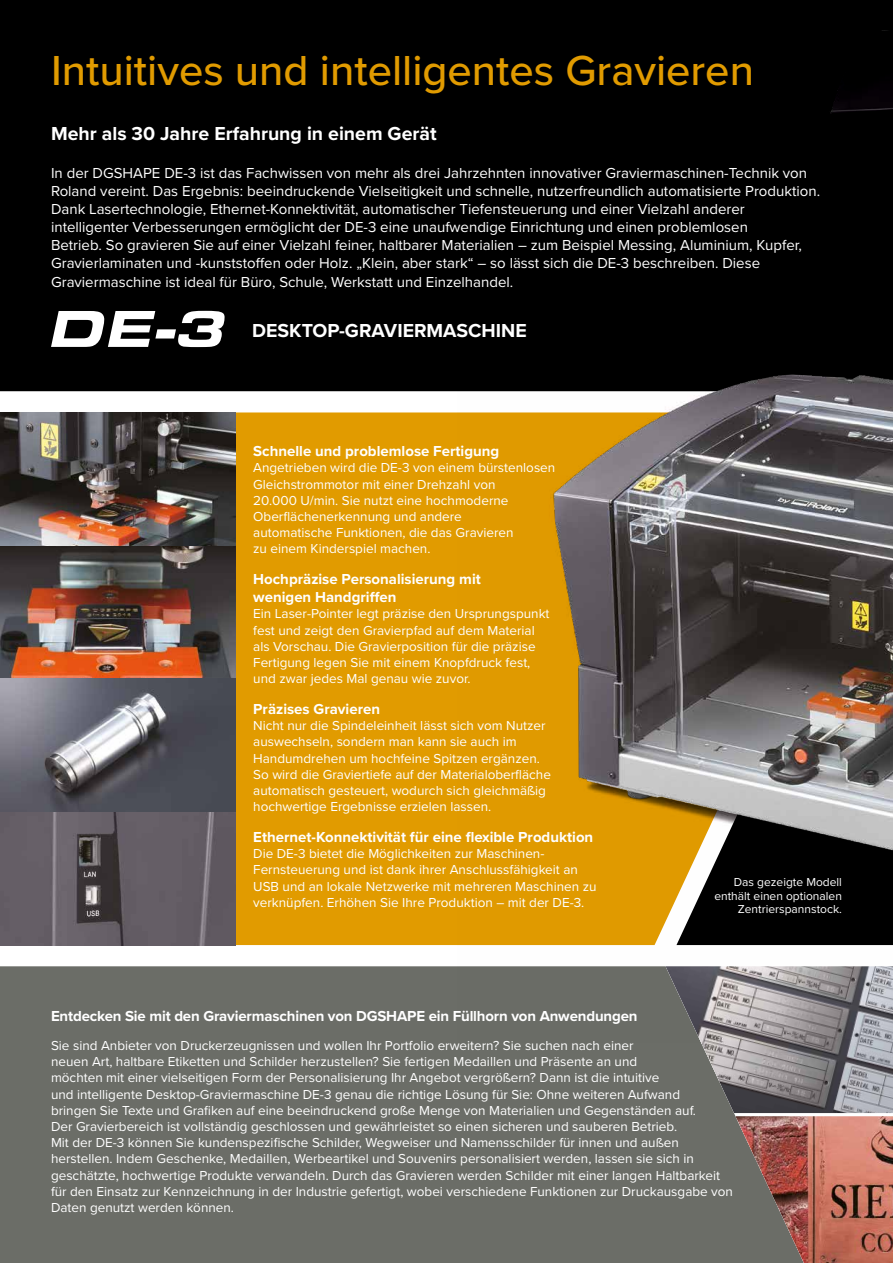
<style>
.page{position:relative;width:893px;height:1263px;background:#fff}
.page>*{position:absolute;margin:0;border:0;box-sizing:border-box;transform-origin:0 0}
.t1{font:500 43.5px "Proxima Nova";color:#e19b00}
.t2{font:700 19.5px "Proxima Nova";color:#fff}
.t3{font:15px/18px "Proxima Nova";color:#fff}
.t4{font:700 15px/18px "Proxima Nova";color:#fff}
.t5{font:13.5px/16.2px "Proxima Nova";color:#fff}
.t6{font:12px/13.5px "Proxima Nova";color:#fff;text-align:right}
</style>
<div class="page">
<div style="left:0;top:966px;width:666px;height:297px;background:#6b6d67"></div>
<div style="left:235px;top:412px;width:223px;height:533px;background:#e19b00"></div>
<svg style="left:666px;top:1042px;width:227px;height:221px;background:#7a7a79"></svg>
<img style="left:735px;top:1116px;width:158px;height:147px">
<div style="left:0;top:0;width:660px;height:391px;background:#000"></div>
<div style="left:660px;top:0;width:233px;height:326px;background:#000"></div>
<svg style="left:51px;top:311px;width:174px;height:36px"></svg>
<img style="left:0;top:812px;width:235px;height:133px">
<img style="left:0;top:546px;width:235px;height:133px">
<svg style="left:0;top:679px;width:235px;height:133px;background:#686871"></svg>
<img style="left:0;top:412px;width:235px;height:134px">
<img style="left:458px;top:326px;width:435px;height:716px">
<h1 class="t1" style="left:51px;top:38px;width:704px">Intuitives und intelligentes Gravieren</h1>
<h2 class="t2" style="left:51px;top:119px;width:387px">Mehr als 30 Jahre Erfahrung in einem Gerät</h2>
<p class="t3" style="left:51px;top:163px;width:771px">In der DGSHAPE DE-3 ist das Fachwissen von mehr als drei Jahrzehnten innovativer Graviermaschinen-Technik von Roland vereint. Das Ergebnis: beeindruckende Vielseitigkeit und schnelle, nutzerfreundlich automatisierte Produktion.<br>Dank Lasertechnologie, Ethernet-Konnektivität, automatischer Tiefensteuerung und einer Vielzahl anderer intelligenter Verbesserungen ermöglicht der DE-3 eine unaufwendige Einrichtung und einen problemlosen<br>Betrieb. So gravieren Sie auf einer Vielzahl feiner, haltbarer Materialien – zum Beispiel Messing, Aluminium, Kupfer, Gravierlaminaten und -kunststoffen oder Holz. „Klein, aber stark“ – so lässt sich die DE-3 beschreiben. Diese</p>
<p class="t3" style="left:51px;top:273px;width:464px">Graviermaschine ist ideal für Büro, Schule, Werkstatt und Einzelhandel.</p>
<h2 class="t2" style="left:252px;top:316px;width:276px">DESKTOP-GRAVIERMASCHINE</h2>
<p class="t4" style="left:253px;top:442px;width:248px">Schnelle und problemlose Fertigung</p>
<p class="t5" style="left:253px;top:459px;width:304px">Angetrieben wird die DE-3 von einem bürstenlosen Gleichstrommotor mit einer Drehzahl von<br>20.000 U/min. Sie nutzt eine hochmoderne Oberflächenerkennung und andere<br>automatische Funktionen, die das Gravieren<br>zu einem Kinderspiel machen.</p>
<p class="t4" style="left:253px;top:570px;width:229px">Hochpräzise Personalisierung mit wenigen Handgriffen</p>
<p class="t5" style="left:253px;top:605px;width:298px">Ein Laser-Pointer legt präzise den Ursprungspunkt fest und zeigt den Gravierpfad auf dem Material als Vorschau. Die Gravierposition für die präzise Fertigung legen Sie mit einem Knopfdruck fest, und zwar jedes Mal genau wie zuvor.</p>
<p class="t4" style="left:253px;top:700px;width:128px">Präzises Gravieren</p>
<p class="t5" style="left:253px;top:717px;width:299px">Nicht nur die Spindeleinheit lässt sich vom Nutzer auswechseln, sondern man kann sie auch im Handumdrehen um hochfeine Spitzen ergänzen.<br>So wird die Graviertiefe auf der Materialoberfläche automatisch gesteuert, wodurch sich gleichmäßig hochwertige Ergebnisse erzielen lassen.</p>
<p class="t4" style="left:253px;top:828px;width:342px">Ethernet-Konnektivität für eine flexible Produktion</p>
<p class="t5" style="left:253px;top:845px;width:345px">Die DE-3 bietet die Möglichkeiten zur Maschinen-Fernsteuerung und ist dank ihrer Anschlussfähigkeit an USB und an lokale Netzwerke mit mehreren Maschinen zu verknüpfen. Erhöhen Sie Ihre Produktion – mit der DE-3.</p>
<p class="t6" style="left:714px;top:875px;width:129px">Das gezeigte Modell enthält einen optionalen<br>Zentrierspannstock.</p>
<p class="t4" style="left:51px;top:1007px;width:588px">Entdecken Sie mit den Graviermaschinen von DGSHAPE ein Füllhorn von Anwendungen</p>
<p class="t5" style="left:51px;top:1037px;width:683px">Sie sind Anbieter von Druckerzeugnissen und wollen Ihr Portfolio erweitern? Sie suchen nach einer<br>neuen Art, haltbare Etiketten und Schilder herzustellen? Sie fertigen Medaillen und Präsente an und<br>möchten mit einer vielseitigen Form der Personalisierung Ihr Angebot vergrößern? Dann ist die intuitive<br>und intelligente Desktop-Graviermaschine DE-3 genau die richtige Lösung für Sie: Ohne weiteren Aufwand<br>bringen Sie Texte und Grafiken auf eine beeindruckend große Menge von Materialien und Gegenständen auf.<br>Der Gravierbereich ist vollständig geschlossen und gewährleistet so einen sicheren und sauberen Betrieb.<br>Mit der DE-3 können Sie kundenspezifische Schilder, Wegweiser und Namensschilder für innen und außen herstellen. Indem Geschenke, Medaillen, Werbeartikel und Souvenirs personalisiert werden, lassen sie sich in geschätzte, hochwertige Produkte verwandeln. Durch das Gravieren werden Schilder mit einer langen Haltbarkeit für den Einsatz zur Kennzeichnung in der Industrie gefertigt, wobei verschiedene Funktionen zur Druckausgabe von Daten genutzt werden können.</p>
</div>
